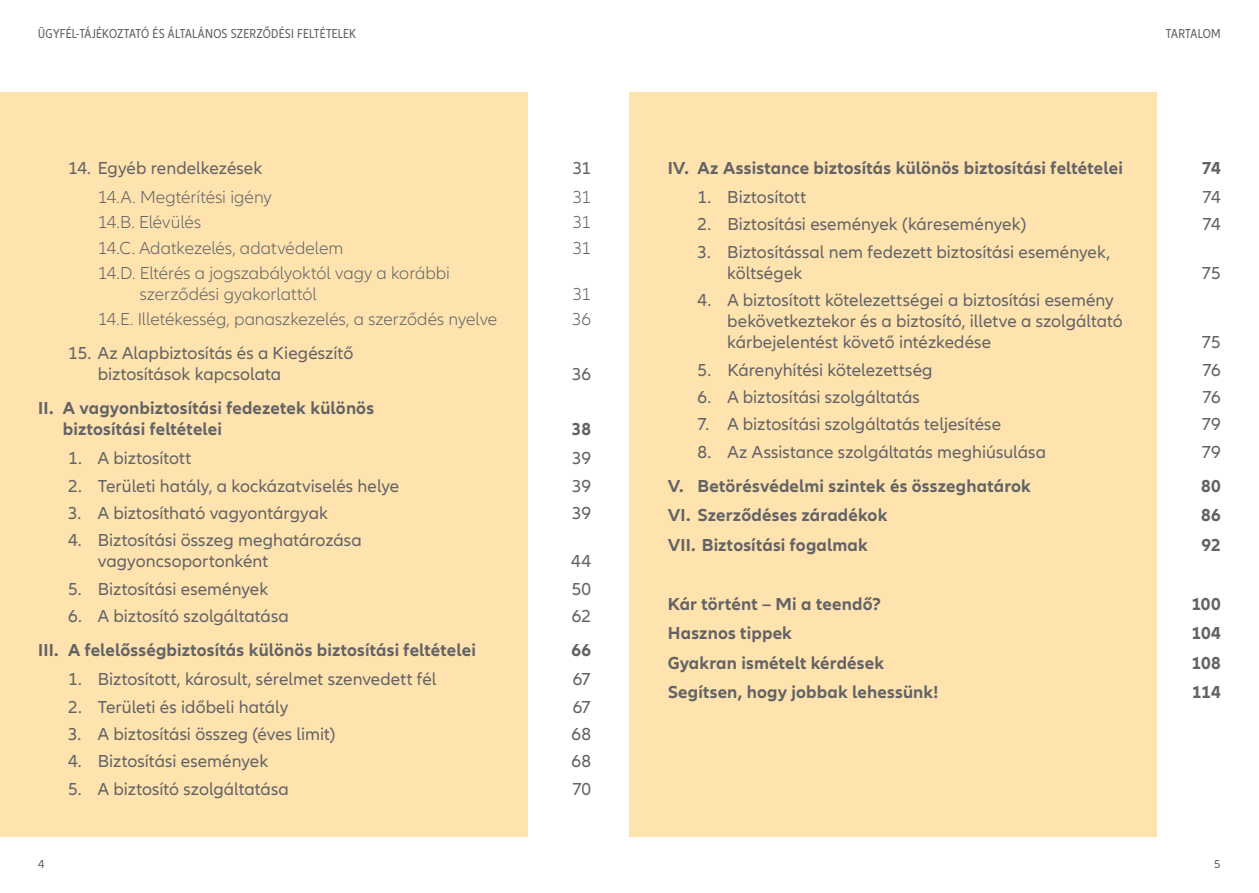
<style>
.page{position:relative;width:1259px;height:893px;background:#fff}
.page>*{position:absolute;margin:0;border:0;box-sizing:border-box;transform-origin:0 0}
.TARTALOM-2{font:18px/21px "Allianz Neo";color:#636366}
.TARTALOM-1{font:700 18px/21px "Allianz Neo";letter-spacing:.01em;color:#636366}
.TARTALOM-3{font:300 18px/21px "Allianz Neo";color:#636366}
.t1{font:condensed 13.5px "Allianz Neo";letter-spacing:.015em;color:#636366}
.t2{font:12px "Allianz Neo";color:#636366}
</style>
<div class="page">
<div style="left:629px;top:92px;width:528px;height:744px;background:#fee3af"></div>
<div style="left:0;top:92px;width:527px;height:744px;background:#fee3af"></div>
<p class="t1" style="left:38px;top:26px;width:319px">ÜGYFÉL-TÁJÉKOZTATÓ ÉS ÁLTALÁNOS SZERZŐDÉSI FELTÉTELEK</p>
<p class="t1" style="left:1166px;top:26px;width:47px">TARTA LOM</p>
<p class="TARTALOM-2" style="left:68px;top:158px;width:196px">14. Egyéb rendelkezések</p>
<p class="TARTALOM-2" style="left:573px;top:158px;width:20px">31</p>
<p class="TARTALOM-3" style="left:98px;top:187px;width:175px">14.A. Megtérítési igény</p>
<p class="TARTALOM-3" style="left:573px;top:187px;width:20px">31</p>
<p class="TARTALOM-3" style="left:98px;top:212px;width:105px">14.B. Elévülés</p>
<p class="TARTALOM-3" style="left:573px;top:212px;width:20px">31</p>
<p class="TARTALOM-3" style="left:98px;top:238px;width:247px">14.C. Adatkezelés, adatvédelem</p>
<p class="TARTALOM-3" style="left:573px;top:238px;width:20px">31</p>
<p class="TARTALOM-3" style="left:140px;top:263px;width:312px;text-indent:-42px">14.D. Eltérés a jogszabályoktól vagy a korábbi szerződési gyakorlattól</p>
<p class="TARTALOM-3" style="left:573px;top:284px;width:20px">31</p>
<p class="TARTALOM-3" style="left:98px;top:309px;width:401px">14.E. Illetékesség, panaszkezelés, a szerződés nyelve</p>
<p class="TARTALOM-3" style="left:572px;top:309px;width:21px">36</p>
<p class="TARTALOM-2" style="left:98px;top:343px;width:257px;text-indent:-30px">15. Az Alapbiztosítás és a Kiegészítő biztosítások kapcsolata</p>
<p class="TARTALOM-2" style="left:572px;top:364px;width:21px">36</p>
<p class="TARTALOM-1" style="left:63px;top:398px;width:313px;text-indent:-25px">II. A vagyonbiztosítási fedezetek különös biztosítási feltételei</p>
<p class="TARTALOM-1" style="left:572px;top:419px;width:21px">38</p>
<p class="TARTALOM-2" style="left:68px;top:448px;width:125px">1. A biztosított</p>
<p class="TARTALOM-2" style="left:572px;top:448px;width:20px">39</p>
<p class="TARTALOM-2" style="left:68px;top:475px;width:333px">2. Területi hatály, a kockázatviselés helye</p>
<p class="TARTALOM-2" style="left:572px;top:475px;width:20px">39</p>
<p class="TARTALOM-2" style="left:68px;top:503px;width:261px">3. A biztosítható vagyontárgyak</p>
<p class="TARTALOM-2" style="left:572px;top:503px;width:20px">39</p>
<p class="TARTALOM-2" style="left:98px;top:530px;width:265px;text-indent:-30px">4. Biztosítási összeg meghatározása vagyoncsoportonként</p>
<p class="TARTALOM-2" style="left:571px;top:551px;width:21px">44</p>
<p class="TARTALOM-2" style="left:68px;top:579px;width:202px">5. Biztosítási események</p>
<p class="TARTALOM-2" style="left:572px;top:579px;width:21px">50</p>
<p class="TARTALOM-2" style="left:68px;top:606px;width:222px">6. A biztosító szolgáltatása</p>
<p class="TARTALOM-2" style="left:572px;top:606px;width:21px">62</p>
<p class="TARTALOM-1" style="left:38px;top:640px;width:439px">III. A felelősségbiztosítás különös biztosítási feltételei</p>
<p class="TARTALOM-1" style="left:571px;top:640px;width:21px">66</p>
<p class="TARTALOM-2" style="left:68px;top:669px;width:370px">1. Biztosított, károsult, sérelmet szenvedett fél</p>
<p class="TARTALOM-2" style="left:572px;top:669px;width:20px">67</p>
<p class="TARTALOM-2" style="left:68px;top:697px;width:222px">2. Területi és időbeli hatály</p>
<p class="TARTALOM-2" style="left:572px;top:697px;width:20px">67</p>
<p class="TARTALOM-2" style="left:68px;top:724px;width:269px">3. A biztosítási összeg (éves limit)</p>
<p class="TARTALOM-2" style="left:571px;top:724px;width:21px">68</p>
<p class="TARTALOM-2" style="left:68px;top:751px;width:202px">4. Biztosítási események</p>
<p class="TARTALOM-2" style="left:571px;top:751px;width:21px">68</p>
<p class="TARTALOM-2" style="left:68px;top:779px;width:222px">5. A biztosító szolgáltatása</p>
<p class="TARTALOM-2" style="left:572px;top:779px;width:20px">70</p>
<p class="TARTALOM-1" style="left:668px;top:157px;width:457px">IV. Az Assistance biztosítás különös biztosítási feltételei</p>
<p class="TARTALOM-1" style="left:1202px;top:157px;width:20px">74</p>
<p class="TARTALOM-2" style="left:697px;top:187px;width:110px">1. Biztosított</p>
<p class="TARTALOM-2" style="left:1202px;top:187px;width:20px">74</p>
<p class="TARTALOM-2" style="left:697px;top:214px;width:330px">2. Biztosítási események (káresemények)</p>
<p class="TARTALOM-2" style="left:1202px;top:214px;width:20px">74</p>
<p class="TARTALOM-2" style="left:727px;top:242px;width:384px;text-indent:-30px">3. Biztosítással nem fedezett biztosítási események, költségek</p>
<p class="TARTALOM-2" style="left:1201px;top:263px;width:20px">75</p>
<p class="TARTALOM-2" style="left:727px;top:290px;width:397px;text-indent:-30px">4. A biztosított kötelezettségei a biztosítási esemény bekövetkeztekor és a biztosító, illetve a szolgáltató kárbejelentést követő intézkedése</p>
<p class="TARTALOM-2" style="left:1201px;top:332px;width:20px">75</p>
<p class="TARTALOM-2" style="left:697px;top:360px;width:237px">5. Kárenyhítési kötelezettség</p>
<p class="TARTALOM-2" style="left:1202px;top:360px;width:20px">76</p>
<p class="TARTALOM-2" style="left:697px;top:387px;width:224px">6. A biztosítási szolgáltatás</p>
<p class="TARTALOM-2" style="left:1202px;top:387px;width:20px">76</p>
<p class="TARTALOM-2" style="left:697px;top:414px;width:305px">7. A biztosítási szolgáltatás teljesítése</p>
<p class="TARTALOM-2" style="left:1201px;top:414px;width:21px">79</p>
<p class="TARTALOM-2" style="left:697px;top:442px;width:350px">8. Az Assistance szolgáltatás meghiúsulása</p>
<p class="TARTALOM-2" style="left:1201px;top:442px;width:21px">79</p>
<p class="TARTALOM-1" style="left:668px;top:475px;width:365px">V. Betörésvédelmi szintek és összeghatárok</p>
<p class="TARTALOM-1" style="left:1201px;top:475px;width:21px">80</p>
<p class="TARTALOM-1" style="left:668px;top:505px;width:221px">VI. Szerződéses záradékok</p>
<p class="TARTALOM-1" style="left:1201px;top:505px;width:21px">86</p>
<p class="TARTALOM-1" style="left:668px;top:534px;width:202px">VII. Biztosítási fogalmak</p>
<p class="TARTALOM-1" style="left:1201px;top:534px;width:21px">92</p>
<p class="TARTALOM-1" style="left:668px;top:593px;width:215px">Kár történt – Mi a teendő?</p>
<p class="TARTALOM-1" style="left:1191px;top:593px;width:31px">100</p>
<p class="TARTALOM-1" style="left:668px;top:623px;width:126px">Hasznos tippek</p>
<p class="TARTALOM-1" style="left:1191px;top:623px;width:31px">104</p>
<p class="TARTALOM-1" style="left:668px;top:652px;width:218px">Gyakran ismételt kérdések</p>
<p class="TARTALOM-1" style="left:1191px;top:652px;width:31px">108</p>
<p class="TARTALOM-1" style="left:668px;top:682px;width:272px">Segítsen, hogy jobbak lehessünk!</p>
<p class="TARTALOM-1" style="left:1191px;top:682px;width:30px">114</p>
<p class="t2" style="left:38px;top:857px;width:8px">4</p>
<p class="t2" style="left:1214px;top:857px;width:8px">5</p>
</div>
